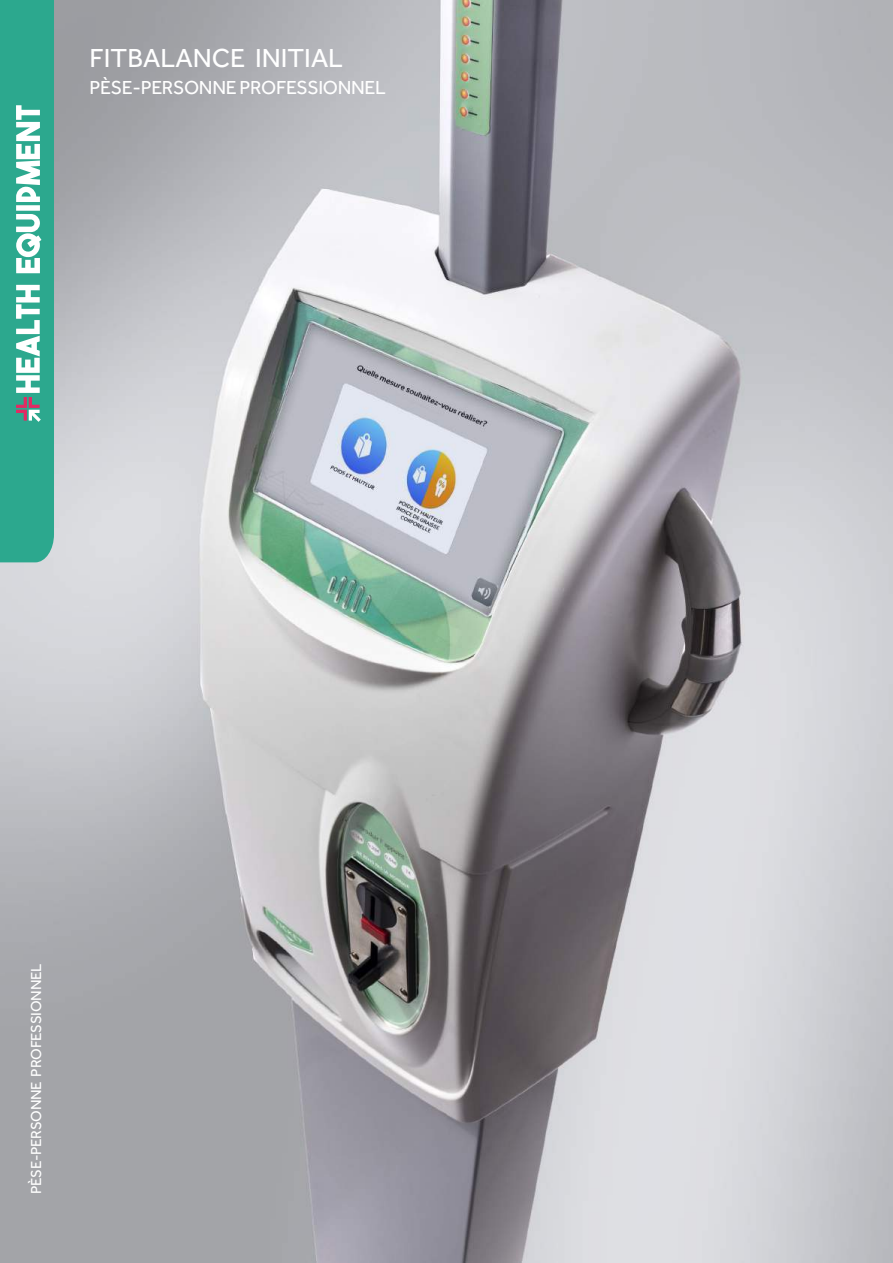
<style>
.page{position:relative;width:893px;height:1263px;background:#fff}
.page>*{position:absolute;margin:0;border:0;box-sizing:border-box;transform-origin:0 0}
.t1{font:27px "Effra";color:#fff}
.t2{font:19.5px "Effra";letter-spacing:-.02em;color:#fff}
.t3{font:15px "Effra";letter-spacing:-.02em;color:#fff}
</style>
<div class="page">
<img style="left:0;top:0;width:893px;height:1263px">
<svg style="left:0;top:0;width:54px;height:562px;background:#4ab39d"></svg>
<h1 class="t1" style="left:90px;top:42px;width:255px">FITBALANCE INITIAL</h1>
<h2 class="t2" style="left:90px;top:76px;width:298px">PÈSE-PERSONNE PROFESSIONNEL</h2>
<p class="t3" style="left:27px;top:1194px;width:232px;rotate:-90deg">PÈSE-PERSONNE PROFESSIONNEL</p>
</div>
